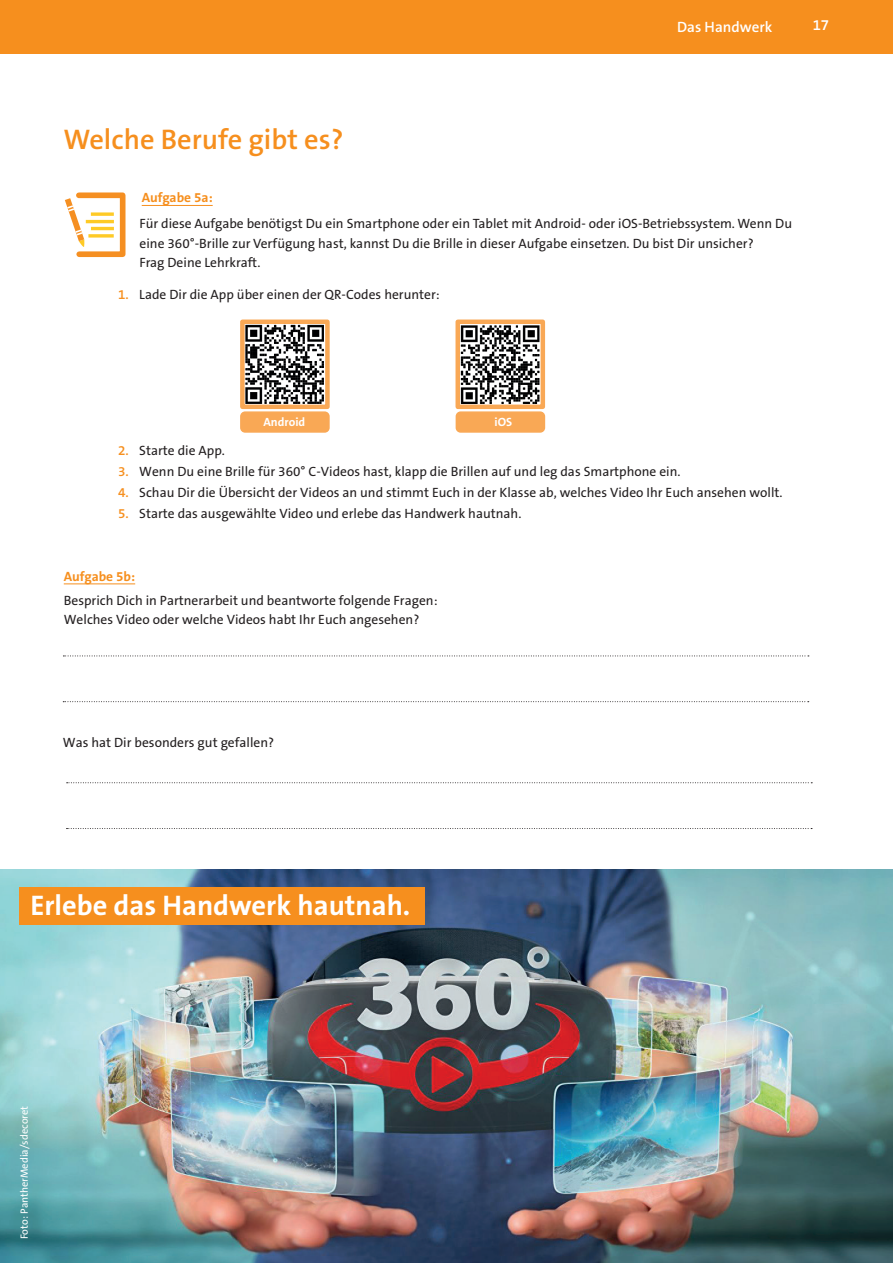
<style>
.page{position:relative;width:893px;height:1263px;background:#fff}
.page>*{position:absolute;margin:0;border:0;box-sizing:border-box;transform-origin:0 0}
.t1{font:700 28.5px "The Sans B W7";color:#fff}
.t2{font:600 28.5px "The Sans B W6";color:#f68f1e}
.t3{font:600 15px "The Sans B W6";color:#fff}
.t4{font:13.5px/19.5px "The Sans B W5 Plain";color:#231f20}
.t5{font:700 13.5px "The Sans B W7";color:#f68f1e}
.t6{font:700 12px "The Sans B W7";color:#fff}
.t7{font:10.5px "The Sans B W5 Plain";color:#fff}
.s1{font-family:"The Sans B W6";font-weight:600;color:#f68f1e}
</style>
<div class="page">
<div style="left:0;top:0;width:893px;height:53px;background:#f68f1e"></div>
<div style="left:241px;top:412px;width:88px;height:20px;background:#f9a855;border-radius:4px"></div>
<div style="left:240px;top:411px;width:90px;height:22px;border:2px solid #f9a855;border-radius:4px"></div>
<div style="left:456px;top:412px;width:88px;height:20px;background:#f9a855;border-radius:4px"></div>
<div style="left:456px;top:411px;width:89px;height:22px;border:2px solid #f9a855;border-radius:4px"></div>
<svg style="left:65px;top:198px;width:19px;height:49px"></svg>
<div style="left:76px;top:192px;width:49px;height:65px;border:6px solid #f58f22"></div>
<svg style="left:91px;top:212px;width:23px;height:4px"></svg>
<hr style="left:86px;top:220px;width:28px;height:3px;background:#feca26">
<hr style="left:91px;top:227px;width:23px;height:3px;background:#feca26">
<svg style="left:88px;top:234px;width:26px;height:4px"></svg>
<hr style="left:142px;top:205px;width:71px;height:1px;background:#f68f1e">
<img style="left:0;top:870px;width:893px;height:393px">
<img style="left:245px;top:324px;width:79px;height:80px">
<div style="left:240px;top:319px;width:90px;height:90px;border:4px solid #f9a855"></div>
<img style="left:460px;top:325px;width:80px;height:79px">
<div style="left:455px;top:319px;width:90px;height:90px;border:4px solid #f9a855"></div>
<hr style="left:64px;top:583px;width:71px;height:1px;background:#f68f1e">
<svg style="left:63px;top:655px;width:746px;height:1px"></svg>
<svg style="left:67px;top:782px;width:745px;height:1px"></svg>
<svg style="left:63px;top:701px;width:746px;height:1px"></svg>
<svg style="left:67px;top:828px;width:745px;height:1px"></svg>
<div style="left:19px;top:887px;width:406px;height:37px;background:#f68f1e"></div>
<p class="t3" style="left:677px;top:17px;width:97px">Das Handwerk</p>
<p class="t3" style="left:813px;top:16px;width:18px">17</p>
<h1 class="t2" style="left:63px;top:121px;width:282px">Welche Berufe gibt es?</h1>
<p class="t5" style="left:142px;top:189px;width:72px">Aufgabe 5a:</p>
<p class="t4" style="left:140px;top:214px;width:654px">Für diese Aufgabe benötigst Du ein Smartphone oder ein Tablet mit Android- oder iOS-Betriebssystem. Wenn Du eine 360°-Brille zur Verfügung hast, kannst Du die Brille in dieser Aufgabe einsetzen. Du bist Dir unsicher?<br>Frag Deine Lehrkraft.</p>
<p class="t4" style="left:118px;top:285px;width:323px"><span class="s1">1.</span> Lade Dir die App über einen der QR-Codes herunter:</p>
<p class="t6" style="left:263px;top:414px;width:43px">Android</p>
<p class="t6" style="left:495px;top:414px;width:19px">iOS</p>
<p class="t4" style="left:118px;top:441px;width:108px"><span class="s1">2.</span> Starte die App.</p>
<p class="t4" style="left:118px;top:462px;width:564px"><span class="s1">3.</span> Wenn Du eine Brille für 360° C-Videos hast, klapp die Brillen auf und leg das Smartphone ein.</p>
<p class="t4" style="left:118px;top:483px;width:666px"><span class="s1">4.</span> Schau Dir die Übersicht der Videos an und stimmt Euch in der Klasse ab, welches Video Ihr Euch ansehen wollt.</p>
<p class="t4" style="left:118px;top:504px;width:405px"><span class="s1">5.</span> Starte das ausgewählte Video und erlebe das Handwerk hautnah.</p>
<p class="t5" style="left:64px;top:568px;width:73px">Aufgabe 5b:</p>
<p class="t4" style="left:64px;top:591px;width:375px">Besprich Dich in Partnerarbeit und beantworte folgende Fragen:<br>Welches Video oder welche Videos habt Ihr Euch angesehen?</p>
<p class="t4" style="left:63px;top:733px;width:213px">Was hat Dir besonders gut gefallen?</p>
<h1 class="t1" style="left:30px;top:887px;width:381px">Erlebe das Handwerk hautnah.</h1>
<p class="t7" style="left:17px;top:1239px;width:135px;rotate:-90deg">Foto: PantherMedia/sdecoret</p>
</div>
